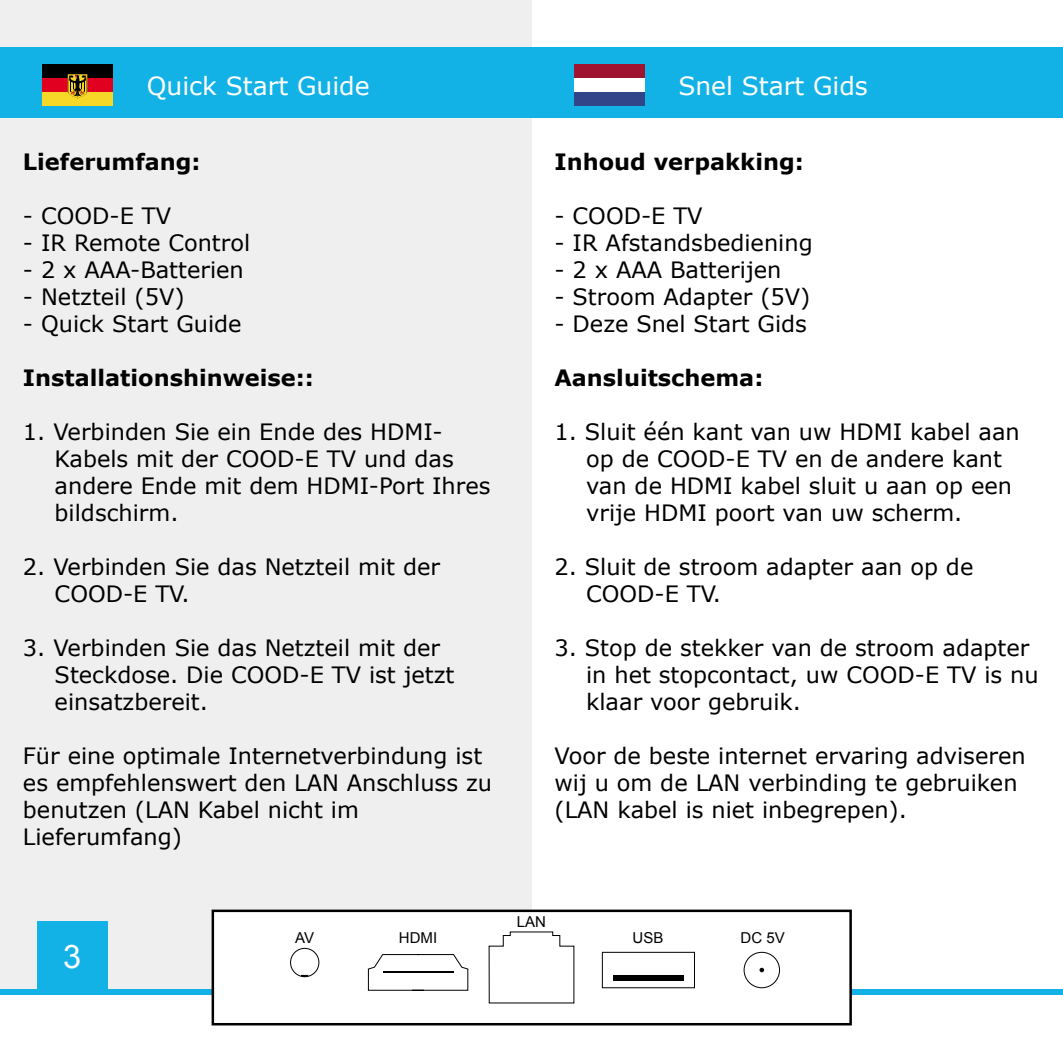
<style>
.page{position:relative;width:1063px;height:1063px;background:#fff}
.page>*{position:absolute;margin:0;border:0;box-sizing:border-box;transform-origin:0 0}
.t1{font:32.5px "Arial";color:#fff}
.t2{font:25px "Verdana";color:#fff}
.t3{font:22.5px/27px "Verdana";color:#000}
.t4{font:700 22.5px "Verdana";color:#000}
.t5{font:15px "Arial";color:#000}
</style>
<div class="page">
<div style="left:0;top:0;width:532px;height:993px;background:#efefef"></div>
<div style="left:0;top:47px;width:1063px;height:71px;background:#12b2e7"></div>
<div style="left:0;top:989px;width:1063px;height:5px;background:#12b2e7"></div>
<div style="left:212px;top:910px;width:640px;height:115px;background:#fff;border:2px solid #000"></div>
<div style="left:602px;top:952px;width:93px;height:36px;border:1px solid #000"></div>
<div style="left:744px;top:952px;width:36px;height:36px;border:1px solid #000;border-radius:50%"></div>
<div style="left:290px;top:948px;width:29px;height:29px;border:1px solid #000;border-radius:50%"></div>
<svg style="left:760px;top:968px;width:4px;height:4px"></svg>
<svg style="left:301px;top:975px;width:7px;height:2px"></svg>
<svg style="left:368px;top:954px;width:101px;height:37px"></svg>
<hr style="left:383px;top:972px;width:71px;height:1px;background:#000">
<div style="left:613px;top:975px;width:71px;height:5px;background:#000"></div>
<svg style="left:488px;top:931px;width:87px;height:73px"></svg>
<div style="left:574px;top:64px;width:70px;height:42px;background:#314588"></div>
<div style="left:574px;top:64px;width:70px;height:28px;background:#fff"></div>
<div style="left:574px;top:64px;width:70px;height:14px;background:#9f1330"></div>
<div style="left:42px;top:64px;width:71px;height:14px;background:#000"></div>
<div style="left:42px;top:78px;width:71px;height:14px;background:#e1001f"></div>
<div style="left:42px;top:92px;width:71px;height:14px;background:#f6d928"></div>
<svg style="left:68px;top:74px;width:19px;height:25px"></svg>
<div style="left:37px;top:921px;width:71px;height:71px;background:#12b2e7"></div>
<p class="t2" style="left:147px;top:69px;width:224px">Quick Start Guide</p>
<p class="t4" style="left:23px;top:146px;width:179px">Lieferumfang:</p>
<p class="t3" style="left:23px;top:202px;width:150px">- COOD-E TV</p>
<p class="t3" style="left:23px;top:229px;width:229px">- IR Remote Control</p>
<p class="t3" style="left:23px;top:256px;width:222px">- 2 x AAA-Batterien</p>
<p class="t3" style="left:23px;top:283px;width:163px">- Netzteil (5V)</p>
<p class="t3" style="left:23px;top:310px;width:220px">- Quick Start Guide</p>
<p class="t4" style="left:23px;top:362px;width:292px">Installationshinweise::</p>
<p class="t3" style="left:55px;top:418px;width:437px;text-indent:-32px">1. Verbinden Sie ein Ende des HDMI-<br>Kabels mit der COOD-E TV und das andere Ende mit dem HDMI-Port Ihres bildschirm.</p>
<p class="t3" style="left:55px;top:553px;width:387px;text-indent:-32px">2. Verbinden Sie das Netzteil mit der<br>COOD-E TV.</p>
<p class="t3" style="left:55px;top:634px;width:401px;text-indent:-32px">3. Verbinden Sie das Netzteil mit der<br>Steckdose. Die COOD-E TV ist jetzt einsatzbereit.</p>
<p class="t3" style="left:23px;top:742px;width:471px">Für eine optimale Internetverbindung ist es empfehlenswert den LAN Anschluss zu benutzen (LAN Kabel nicht im<br>Lieferumfang)</p>
<p class="t2" style="left:678px;top:69px;width:191px">Snel Start Gids</p>
<p class="t4" style="left:554px;top:146px;width:251px">Inhoud verpakking:</p>
<p class="t3" style="left:554px;top:202px;width:150px">- COOD-E TV</p>
<p class="t3" style="left:554px;top:229px;width:260px">- IR Afstandsbediening</p>
<p class="t3" style="left:554px;top:256px;width:228px">- 2 x AAA Batterijen</p>
<p class="t3" style="left:554px;top:283px;width:258px">- Stroom Adapter (5V)</p>
<p class="t3" style="left:554px;top:310px;width:254px">- Deze Snel Start Gids</p>
<p class="t4" style="left:554px;top:362px;width:210px">Aansluitschema:</p>
<p class="t3" style="left:586px;top:418px;width:435px;text-indent:-32px">1. Sluit één kant van uw HDMI kabel aan op de COOD-E TV en de andere kant van de HDMI kabel sluit u aan op een vrije HDMI poort van uw scherm.</p>
<p class="t3" style="left:586px;top:553px;width:389px;text-indent:-32px">2. Sluit de stroom adapter aan op de<br>COOD-E TV.</p>
<p class="t3" style="left:586px;top:634px;width:454px;text-indent:-32px">3. Stop de stekker van de stroom adapter in het stopcontact, uw COOD-E TV is nu klaar voor gebruik.</p>
<p class="t3" style="left:554px;top:742px;width:473px">Voor de beste internet ervaring adviseren wij u om de LAN verbinding te gebruiken (LAN kabel is niet inbegrepen).</p>
<p class="t5" style="left:517px;top:912px;width:31px">LAN</p>
<h1 class="t1" style="left:63px;top:935px;width:20px">3</h1>
<p class="t5" style="left:295px;top:928px;width:20px">AV</p>
<p class="t5" style="left:399px;top:928px;width:40px">HDMI</p>
<p class="t5" style="left:633px;top:928px;width:32px">USB</p>
<p class="t5" style="left:741px;top:928px;width:46px">DC 5V</p>
</div>
